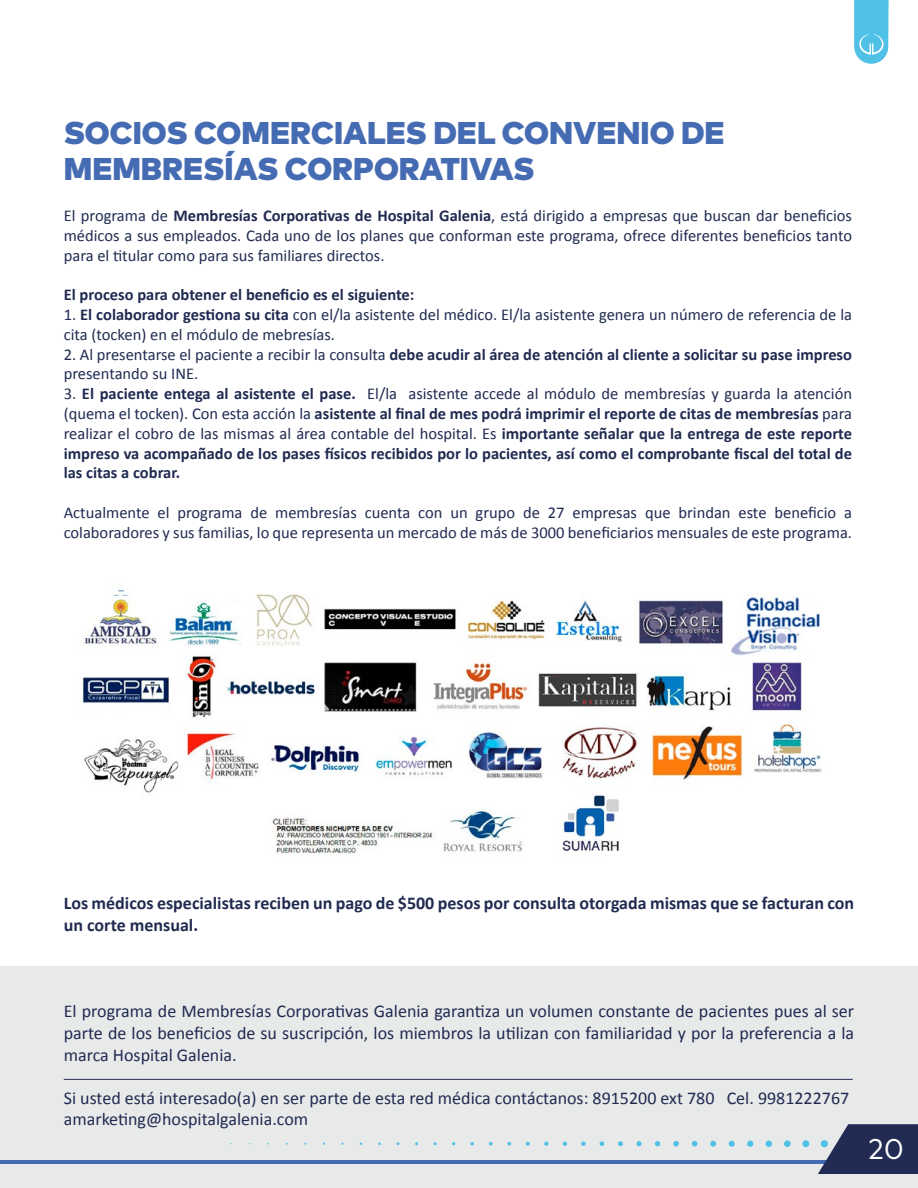
<style>
.page{position:relative;width:918px;height:1188px;background:#fff}
.page>*{position:absolute;margin:0;border:0;box-sizing:border-box;transform-origin:0 0}
.t1{font:900 31.5px/36px "Mark Pro";color:#456bb3}
.t2{font:28.5px "Mark Pro";color:#fff}
.t3{font:18px/21.6px "Calibri";color:#212b51;text-align:justify}
.t4{font:700 18px/21.6px "Calibri";color:#212b51}
.t5{font:16.5px/19.8px "Calibri";color:#212b51}
.t6{font:700 16.5px/19.8px "Calibri";color:#212b51;text-align:justify}
.s1{font-weight:700}
.s2{font-weight:400}
</style>
<div class="page">
<div style="left:0;top:967px;width:918px;height:221px;background:#e8e9e9"></div>
<hr style="left:0;top:1160px;width:917px;height:4px;background:#446bb2">
<div style="left:802px;top:1140px;width:7px;height:7px;background:#50c1e6;border-radius:50%"></div>
<div style="left:784px;top:1140px;width:7px;height:7px;background:#50c1e6;border-radius:50%"></div>
<div style="left:766px;top:1140px;width:6px;height:7px;background:#50c1e6;border-radius:50%"></div>
<svg style="left:747px;top:1141px;width:6px;height:6px"></svg>
<svg style="left:729px;top:1141px;width:6px;height:6px"></svg>
<svg style="left:710px;top:1141px;width:6px;height:6px"></svg>
<svg style="left:692px;top:1141px;width:5px;height:6px"></svg>
<svg style="left:673px;top:1141px;width:6px;height:5px"></svg>
<svg style="left:655px;top:1141px;width:5px;height:5px"></svg>
<svg style="left:636px;top:1141px;width:6px;height:5px"></svg>
<svg style="left:618px;top:1141px;width:5px;height:5px"></svg>
<svg style="left:600px;top:1141px;width:4px;height:5px"></svg>
<svg style="left:581px;top:1141px;width:5px;height:5px"></svg>
<svg style="left:563px;top:1142px;width:4px;height:4px"></svg>
<svg style="left:544px;top:1142px;width:4px;height:4px"></svg>
<svg style="left:526px;top:1142px;width:4px;height:4px"></svg>
<svg style="left:507px;top:1142px;width:4px;height:4px"></svg>
<svg style="left:489px;top:1142px;width:4px;height:4px"></svg>
<svg style="left:470px;top:1142px;width:4px;height:3px"></svg>
<svg style="left:818px;top:1124px;width:100px;height:50px;background:#3e476a"></svg>
<svg style="left:854px;top:0;width:35px;height:64px;background:#67c9e9"></svg>
<img style="left:82px;top:589px;width:740px;height:266px">
<hr style="left:64px;top:1079px;width:789px;height:1px;background:#222b54">
<h1 class="t1" style="left:64px;top:112px;width:662px">SOCIOS COMERCIALES DEL CONVENIO DE<br>MEMBRESÍAS CORPORATIVAS</h1>
<p class="t5" style="left:64px;top:205px;width:790px;text-align:justify">El programa de <span class="s1">Membresías Corporativas de Hospital Galenia</span>, está dirigido a empresas que buscan dar beneficios médicos a sus empleados. Cada uno de los planes que conforman este programa, ofrece diferentes beneficios tanto para el titular como para sus familiares directos.</p>
<p class="t6" style="left:64px;top:284px;width:352px">El proceso para obtener el beneficio es el siguiente:</p>
<p class="t5" style="left:64px;top:304px;width:790px">1. <span class="s1">El colaborador gestiona su cita</span> con el/la asistente del médico. El/la asistente genera un número de referencia de la cita (tocken) en el módulo de mebresías.</p>
<p class="t5" style="left:64px;top:343px;width:790px">2. Al presentarse el paciente a recibir la consulta <span class="s1">debe acudir al área de atención al cliente a solicitar su pase impreso </span>presentando su INE.</p>
<p class="t6" style="left:64px;top:383px;width:790px"><span class="s2">3.</span> El paciente entega al asistente el pase. <span class="s2">El/la asistente accede al módulo de membresías y guarda la atención (quema el tocken). Con esta acción la</span> asistente al final de mes podrá imprimir el reporte de citas de membresías <span class="s2">para realizar el cobro de las mismas al área contable del hospital. Es</span> importante señalar que la entrega de este reporte impreso va acompañado de los pases físicos recibidos por lo pacientes, así como el comprobante fiscal del total de las citas a cobrar.</p>
<p class="t5" style="left:64px;top:502px;width:790px">Actualmente el programa de membresías cuenta con un grupo de 27 empresas que brindan este beneficio a colaboradores y sus familias, lo que representa un mercado de más de 3000 beneficiarios mensuales de este programa.</p>
<p class="t4" style="left:64px;top:892px;width:792px">Los médicos especialistas reciben un pago de $500 pesos por consulta otorgada mismas que se facturan con un corte mensual.</p>
<p class="t3" style="left:64px;top:1000px;width:792px">El programa de Membresías Corporativas Galenia garantiza un volumen constante de pacientes pues al ser parte de los beneficios de su suscripción, los miembros la utilizan con familiaridad y por la preferencia a la marca Hospital Galenia.</p>
<p class="t3" style="left:64px;top:1086px;width:787px">Si usted está interesado(a) en ser parte de esta red médica contáctanos: 8915200 ext 780 Cel. 9981222767 amarketing@hospitalgalenia.com</p>
<h2 class="t2" style="left:868px;top:1127px;width:37px">20</h2>
</div>
